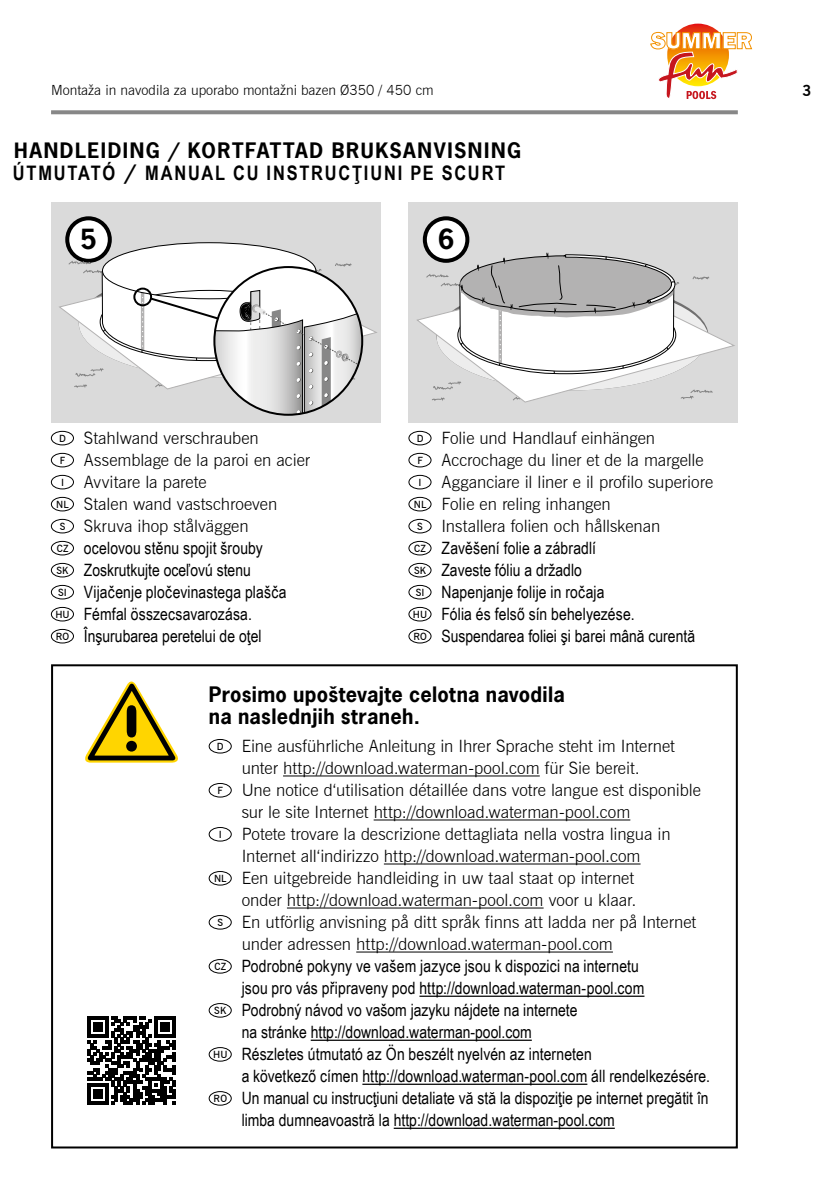
<style>
.page{position:relative;width:840px;height:1191px;background:#fff}
.page>*{position:absolute;margin:0;border:0;box-sizing:border-box;transform-origin:0 0}
.t1{font:700 26px "News Gothic LT";color:#000}
.t2{font:800 24px "Franklin Gothic";color:#fff}
.t3{font:700 20px/22px "News Gothic LT";letter-spacing:.02em;color:#000}
.t4{font:700 20px "News Gothic LT";letter-spacing:.075em;color:#000}
.t5{font:700 20px "Arial Narrow";letter-spacing:.09em;color:#000}
.t6{font:300 17px/22px "News Gothic BT";color:#000}
.t7{font:17px/22px "Arial Narrow";color:#000}
.t8{font:700 15px "News Gothic BT";color:#000}
.t9{font:300 14px "News Gothic BT";color:#000}
.s1{font-family:"News Gothic LT"}
.s2{font-weight:600;font-size:10px}
.s3{font-family:"News Gothic BT";font-weight:600;font-size:10px}
</style>
<div class="page">
<svg style="left:51px;top:110px;width:686px;height:4px;background:#8f8f8f"></svg>
<img style="left:666px;top:24px;width:62px;height:62px;border-radius:31px">
<svg style="left:650px;top:32px;width:102px;height:67px"></svg>
<div style="left:51px;top:664px;width:686px;height:484px;border:2px solid #000"></div>
<hr style="left:283px;top:775px;width:256px;height:1px;background:#000">
<hr style="left:373px;top:819px;width:257px;height:1px;background:#000">
<hr style="left:383px;top:863px;width:257px;height:1px;background:#000">
<hr style="left:287px;top:907px;width:256px;height:1px;background:#000">
<hr style="left:356px;top:951px;width:256px;height:1px;background:#000">
<hr style="left:419px;top:995px;width:225px;height:1px;background:#000">
<hr style="left:310px;top:1039px;width:221px;height:1px;background:#000">
<hr style="left:362px;top:1083px;width:225px;height:1px;background:#000">
<hr style="left:393px;top:1127px;width:221px;height:1px;background:#000">
<div style="left:209px;top:739px;width:22px;height:14px;border:1px solid #000;border-radius:50%"></div>
<div style="left:209px;top:783px;width:22px;height:14px;border:1px solid #000;border-radius:50%"></div>
<div style="left:209px;top:827px;width:22px;height:14px;border:1px solid #000;border-radius:50%"></div>
<div style="left:209px;top:871px;width:22px;height:14px;border:1px solid #000;border-radius:50%"></div>
<div style="left:209px;top:915px;width:22px;height:14px;border:1px solid #000;border-radius:50%"></div>
<div style="left:209px;top:959px;width:22px;height:14px;border:1px solid #000;border-radius:50%"></div>
<div style="left:209px;top:1003px;width:22px;height:14px;border:1px solid #000;border-radius:50%"></div>
<div style="left:209px;top:1047px;width:22px;height:14px;border:1px solid #000;border-radius:50%"></div>
<div style="left:209px;top:1091px;width:22px;height:14px;border:1px solid #000;border-radius:50%"></div>
<div style="left:51px;top:431px;width:23px;height:14px;border:1px solid #000;border-radius:50%"></div>
<div style="left:51px;top:453px;width:23px;height:14px;border:1px solid #000;border-radius:50%"></div>
<div style="left:51px;top:475px;width:23px;height:14px;border:1px solid #000;border-radius:50%"></div>
<div style="left:51px;top:497px;width:23px;height:14px;border:1px solid #000;border-radius:50%"></div>
<div style="left:51px;top:519px;width:23px;height:14px;border:1px solid #000;border-radius:50%"></div>
<div style="left:51px;top:541px;width:23px;height:14px;border:1px solid #000;border-radius:50%"></div>
<div style="left:51px;top:563px;width:23px;height:14px;border:1px solid #000;border-radius:50%"></div>
<div style="left:51px;top:585px;width:23px;height:14px;border:1px solid #000;border-radius:50%"></div>
<div style="left:51px;top:607px;width:23px;height:14px;border:1px solid #000;border-radius:50%"></div>
<div style="left:51px;top:629px;width:23px;height:14px;border:1px solid #000;border-radius:50%"></div>
<div style="left:408px;top:431px;width:23px;height:14px;border:1px solid #000;border-radius:50%"></div>
<div style="left:408px;top:453px;width:23px;height:14px;border:1px solid #000;border-radius:50%"></div>
<div style="left:408px;top:475px;width:23px;height:14px;border:1px solid #000;border-radius:50%"></div>
<div style="left:408px;top:497px;width:23px;height:14px;border:1px solid #000;border-radius:50%"></div>
<div style="left:408px;top:519px;width:23px;height:14px;border:1px solid #000;border-radius:50%"></div>
<div style="left:408px;top:541px;width:23px;height:14px;border:1px solid #000;border-radius:50%"></div>
<div style="left:408px;top:563px;width:23px;height:14px;border:1px solid #000;border-radius:50%"></div>
<div style="left:408px;top:585px;width:23px;height:14px;border:1px solid #000;border-radius:50%"></div>
<div style="left:408px;top:607px;width:23px;height:14px;border:1px solid #000;border-radius:50%"></div>
<div style="left:408px;top:629px;width:23px;height:14px;border:1px solid #000;border-radius:50%"></div>
<div style="left:51px;top:202px;width:329px;height:220px;background:#dadada"></div>
<div style="left:67px;top:218px;width:43px;height:43px;background:#fff;border-radius:50%"></div>
<div style="left:65px;top:216px;width:47px;height:47px;border:4px solid #000;border-radius:50%"></div>
<div style="left:102px;top:243px;width:213px;height:56px;background:#fff;border-radius:50%"></div>
<svg style="left:60px;top:257px;width:316px;height:158px"></svg>
<div style="left:408px;top:202px;width:329px;height:220px;background:#dadada"></div>
<div style="left:424px;top:218px;width:43px;height:43px;background:#fff;border-radius:50%"></div>
<div style="left:422px;top:216px;width:47px;height:47px;border:4px solid #000;border-radius:50%"></div>
<svg style="left:417px;top:253px;width:316px;height:149px"></svg>
<svg style="left:85px;top:681px;width:93px;height:82px"></svg>
<svg style="left:87px;top:1016px;width:89px;height:88px"></svg>
<h2 class="t2" style="left:650px;top:25px;width:103px">SUMMER</h2>
<p class="t9" style="left:51px;top:82px;width:384px">Montaža in navodila za uporabo montažni bazen Ø350 / 450 cm</p>
<p class="t8" style="left:802px;top:82px;width:11px">3</p>
<p class="t4" style="left:14px;top:137px;width:508px">HANDLEIDING / KORTFATTAD BRUKSANVISNING</p>
<p class="t5" style="left:13px;top:158px;width:493px">ÚTMUTATÓ <span class="s1">/</span> MANUAL CU INSTRUCŢIUNI PE SCURT</p>
<h1 class="t1" style="left:80px;top:222px;width:18px">5</h1>
<h1 class="t1" style="left:438px;top:222px;width:18px">6</h1>
<p class="t6" style="left:56px;top:427px;width:255px"><span class="s2">D</span> Stahlwand verschrauben<br><span class="s2">F</span> Assemblage de la paroi en acier<br><span class="s2">I</span> Avvitare la parete<br><span class="s2">NL</span> Stalen wand vastschroeven<br><span class="s2">S</span> Skruva ihop stålväggen</p>
<p class="t7" style="left:55px;top:536px;width:233px"><span class="s3">CZ</span> ocelovou stěnu spojit šrouby<br><span class="s3">SK</span> Zoskrutkujte oceľovú stenu<br><span class="s3">SI</span> Vijačenje pločevinastega plašča<br><span class="s3">HU</span> Fémfal összecsavarozása.<br><span class="s3">RO</span> Înşurubarea peretelui de oţel</p>
<p class="t6" style="left:413px;top:427px;width:300px"><span class="s2">D</span> Folie und Handlauf einhängen<br><span class="s2">F</span> Accrochage du liner et de la margelle<br><span class="s2">I</span> Agganciare il liner e il profilo superiore <span class="s2">NL</span> Folie en reling inhangen<br><span class="s2">S</span> Installera folien och hållskenan</p>
<p class="t7" style="left:412px;top:536px;width:283px"><span class="s3">CZ</span> Zavěšení folie a zábradlí<br><span class="s3">SK</span> Zaveste fóliu a držadlo<br><span class="s3">SI</span> Napenjanje folije in ročaja<br><span class="s3">HU</span> Fólia és felső sín behelyezése.<br><span class="s3">RO</span> Suspendarea foliei şi barei mână curentă</p>
<p class="t3" style="left:209px;top:683px;width:357px">Prosimo upoštevajte celotna navodila na naslednjih straneh.</p>
<p class="t6" style="left:217px;top:735px;width:459px"><span class="s2">D</span> Eine ausführliche Anleitung in Ihrer Sprache steht im Internet</p>
<p class="t6" style="left:241px;top:757px;width:399px">unter http://download.waterman-pool.com für Sie bereit.</p>
<p class="t6" style="left:217px;top:779px;width:484px"><span class="s2">F</span> Une notice d‘utilisation détaillée dans votre langue est disponible</p>
<p class="t6" style="left:241px;top:801px;width:390px">sur le site Internet http://download.waterman-pool.com</p>
<p class="t6" style="left:219px;top:823px;width:453px"><span class="s2">I</span> Potete trovare la descrizione dettagliata nella vostra lingua in</p>
<p class="t6" style="left:241px;top:845px;width:400px">Internet all‘indirizzo http://download.waterman-pool.com</p>
<p class="t6" style="left:214px;top:867px;width:421px"><span class="s2">NL</span> Een uitgebreide handleiding in uw taal staat op internet</p>
<p class="t6" style="left:241px;top:889px;width:396px">onder http://download.waterman-pool.com voor u klaar.</p>
<p class="t6" style="left:217px;top:911px;width:480px"><span class="s2">S</span> En utförlig anvisning på ditt språk finns att ladda ner på Internet</p>
<p class="t6" style="left:241px;top:933px;width:372px">under adressen http://download.waterman-pool.com</p>
<p class="t7" style="left:214px;top:954px;width:426px"><span class="s3">CZ</span> Podrobné pokyny ve vašem jazyce jsou k dispozici na internetu</p>
<p class="t7" style="left:241px;top:976px;width:404px">jsou pro vás připraveny pod http://download.waterman-pool.com</p>
<p class="t7" style="left:214px;top:998px;width:364px"><span class="s3">SK</span> Podrobný návod vo vašom jazyku nájdete na internete</p>
<p class="t7" style="left:241px;top:1020px;width:291px">na stránke http://download.waterman-pool.com</p>
<p class="t7" style="left:213px;top:1042px;width:380px"><span class="s3">HU</span> Részletes útmutató az Ön beszélt nyelvén az interneten</p>
<p class="t7" style="left:241px;top:1064px;width:469px">a következő címen http://download.waterman-pool.com áll rendelkezésére.</p>
<p class="t7" style="left:213px;top:1086px;width:496px"><span class="s3">RO</span> Un manual cu instrucţiuni detaliate vă stă la dispoziţie pe internet pregătit în</p>
<p class="t7" style="left:241px;top:1108px;width:374px">limba dumneavoastră la http://download.waterman-pool.com</p>
</div>
